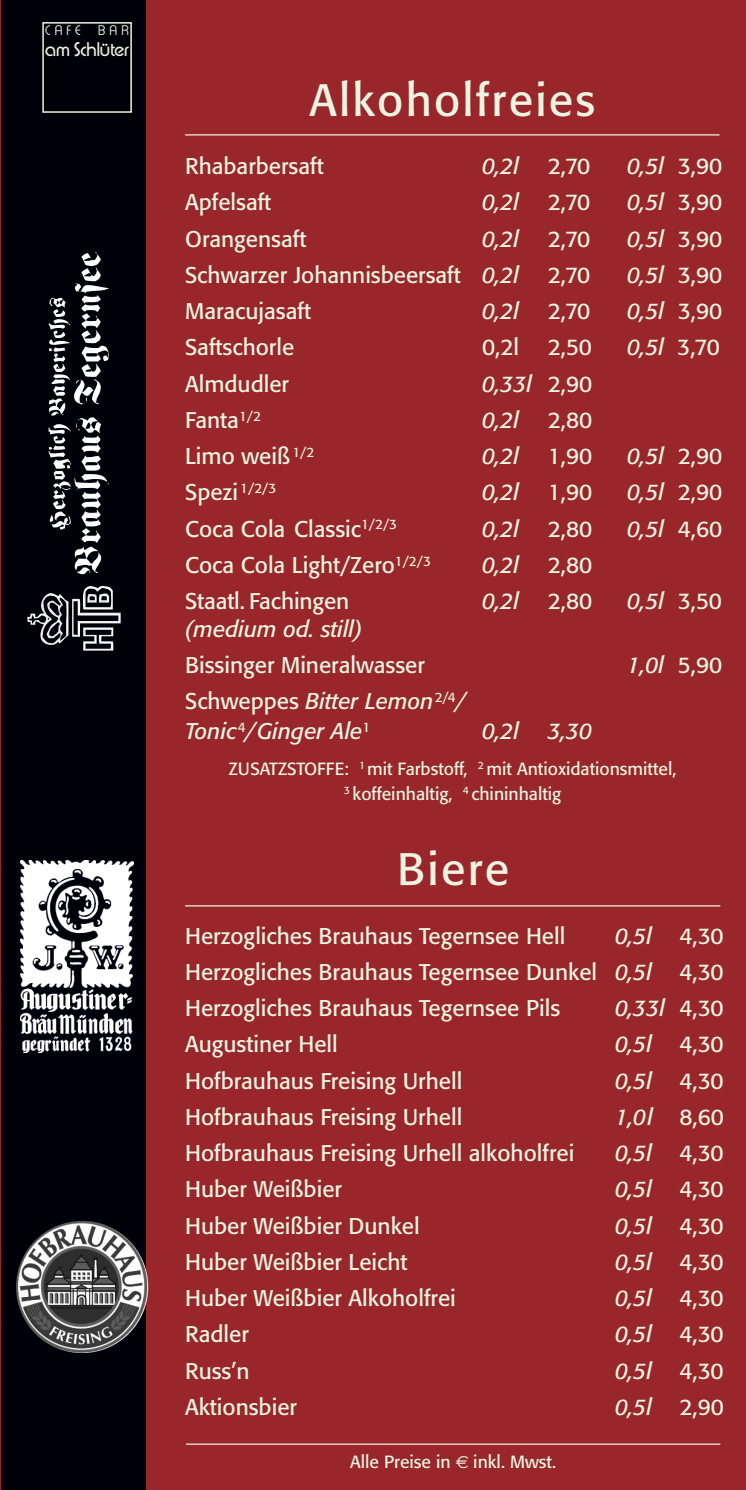
<style>
.page{position:relative;width:746px;height:1490px;background:#fff}
.page>*{position:absolute;margin:0;border:0;box-sizing:border-box;transform-origin:0 0}
.t1{font:45px "Formata";letter-spacing:.05em;color:#ecf4e0}
.t2{font:22.5px/36.2px "Formata";color:#ecf4e0;text-align:justify}
.t3{font:italic 22.5px/30px "Formata";color:#ecf4e0}
.t4{font:19.25px "Expressa";color:#ecf4e0}
.t5{font:17.5px/25px "Formata";color:#ecf4e0;text-align:center}
.t6{font:300 13.5px "Expressa";letter-spacing:.3em;color:#ecf4e0}
.s1{font-style:normal}
.s2{font-style:italic}
.s3{font-family:"Euro Sans"}
</style>
<div class="page">
<div style="left:1px;top:0;width:156px;height:1490px;background:#000008"></div>
<div style="left:146px;top:0;width:600px;height:1490px;background:#98262a"></div>
<hr style="left:0;top:0;width:1px;height:1490px;background:#98262a">
<hr style="left:185px;top:134px;width:534px;height:1px;background:#ecf4e0">
<div style="left:42px;top:22px;width:90px;height:91px;border:2px solid #ecf4e0"></div>
<hr style="left:185px;top:905px;width:535px;height:1px;background:#ecf4e0">
<hr style="left:186px;top:1443px;width:534px;height:2px;background:#ecf4e0">
<img style="left:21px;top:861px;width:113px;height:192px">
<img style="left:16px;top:1221px;width:132px;height:132px;border-radius:50%">
<img style="left:27px;top:323px;width:43px;height:322px">
<p class="t6" style="left:45px;top:23px;width:37px">CAFE</p>
<p class="t6" style="left:98px;top:23px;width:32px">BAR</p>
<p class="t4" style="left:45px;top:38px;width:85px">am Schlüter</p>
<h1 class="t1" style="left:309px;top:81px;width:287px">Alkoholfreies</h1>
<p class="t2" style="left:185px;top:150px;width:140px">Rhabarbersaft</p>
<p class="t3" style="left:482px;top:153px;width:38px">0,2l</p>
<p class="t2" style="left:548px;top:150px;width:44px">2,70</p>
<p class="t3" style="left:627px;top:153px;width:97px">0,5l <span class="s1">3,90</span></p>
<p class="t2" style="left:185px;top:186px;width:88px">Apfelsaft</p>
<p class="t3" style="left:482px;top:189px;width:38px">0,2l</p>
<p class="t2" style="left:548px;top:186px;width:44px">2,70</p>
<p class="t3" style="left:627px;top:189px;width:97px">0,5l <span class="s1">3,90</span></p>
<p class="t2" style="left:185px;top:222px;width:123px">Orangensaft</p>
<p class="t3" style="left:482px;top:225px;width:38px">0,2l</p>
<p class="t2" style="left:548px;top:222px;width:44px">2,70</p>
<p class="t3" style="left:627px;top:225px;width:97px">0,5l <span class="s1">3,90</span></p>
<p class="t2" style="left:185px;top:259px;width:335px">Schwarzer Johannisbeersaft <span class="s2">0,2l</span></p>
<p class="t2" style="left:548px;top:259px;width:44px">2,70</p>
<p class="t3" style="left:627px;top:262px;width:97px">0,5l <span class="s1">3,90</span></p>
<p class="t2" style="left:185px;top:295px;width:127px">Maracujasaft</p>
<p class="t3" style="left:482px;top:298px;width:38px">0,2l</p>
<p class="t2" style="left:548px;top:295px;width:44px">2,70</p>
<p class="t3" style="left:627px;top:298px;width:97px">0,5l <span class="s1">3,90</span></p>
<p class="t2" style="left:185px;top:331px;width:111px">Saftschorle</p>
<p class="t2" style="left:482px;top:331px;width:38px">0,2l</p>
<p class="t2" style="left:548px;top:331px;width:46px">2,50</p>
<p class="t3" style="left:627px;top:334px;width:94px">0,5l <span class="s1">3,70</span></p>
<p class="t2" style="left:185px;top:367px;width:105px">Almdudler</p>
<p class="t3" style="left:482px;top:370px;width:112px">0,33l <span class="s1">2,90</span></p>
<p class="t2" style="left:185px;top:404px;width:77px">Fanta<sup>1/2</sup></p>
<p class="t3" style="left:482px;top:407px;width:38px">0,2l</p>
<p class="t2" style="left:548px;top:404px;width:46px">2,80</p>
<p class="t2" style="left:185px;top:440px;width:131px">Limo weiß <sup>1/2</sup></p>
<p class="t3" style="left:482px;top:443px;width:38px">0,2l</p>
<p class="t2" style="left:548px;top:440px;width:46px">1,90</p>
<p class="t3" style="left:627px;top:443px;width:97px">0,5l <span class="s1">2,90</span></p>
<p class="t2" style="left:185px;top:476px;width:93px">Spezi <sup>1/2/3</sup></p>
<p class="t3" style="left:482px;top:479px;width:38px">0,2l</p>
<p class="t2" style="left:548px;top:476px;width:46px">1,90</p>
<p class="t3" style="left:627px;top:479px;width:97px">0,5l <span class="s1">2,90</span></p>
<p class="t2" style="left:185px;top:512px;width:213px">Coca Cola Classic<sup>1/2/3</sup></p>
<p class="t3" style="left:482px;top:515px;width:38px">0,2l</p>
<p class="t2" style="left:548px;top:512px;width:46px">2,80</p>
<p class="t3" style="left:627px;top:515px;width:97px">0,5l <span class="s1">4,60</span></p>
<p class="t2" style="left:185px;top:549px;width:247px">Coca Cola Light/Zero<sup>1/2/3</sup></p>
<p class="t3" style="left:482px;top:552px;width:38px">0,2l</p>
<p class="t2" style="left:548px;top:549px;width:46px">2,80</p>
<p class="t2" style="left:185px;top:585px;width:166px">Staatl. Fachingen</p>
<p class="t3" style="left:482px;top:588px;width:38px">0,2l</p>
<p class="t2" style="left:548px;top:585px;width:46px">2,80</p>
<p class="t3" style="left:627px;top:588px;width:96px">0,5l <span class="s1">3,50</span></p>
<p class="t3" style="left:185px;top:615px;width:179px">(medium od. still)</p>
<p class="t2" style="left:185px;top:649px;width:241px">Bissinger Mineralwasser</p>
<p class="t3" style="left:627px;top:652px;width:97px">1,0l <span class="s1">5,90</span></p>
<p class="t3" style="left:185px;top:688px;width:282px"><span class="s1">Schweppes</span> Bitter Lemon<sup>2/4</sup>/<br>Tonic<sup>4</sup>/Ginger Ale<sup>1</sup></p>
<p class="t3" style="left:482px;top:718px;width:38px">0,2l</p>
<p class="t3" style="left:548px;top:718px;width:46px">3,30</p>
<p class="t5" style="left:229px;top:758px;width:449px">ZUSATZSTOFFE: <sup>1</sup> mit Farbstoff, <sup>2</sup> mit Antioxidationsmittel,<br><sup>3</sup> koffeinhaltig, <sup>4</sup> chininhaltig</p>
<h1 class="t1" style="left:397px;top:850px;width:114px">Biere</h1>
<p class="t2" style="left:185px;top:919px;width:382px">Herzogliches Brauhaus Tegernsee Hell</p>
<p class="t2" style="left:185px;top:919px;width:540px;text-indent:430px"><span class="s2">0,5l</span> 4,30<br>Herzogliches Brauhaus Tegernsee Dunkel <span class="s2">0,5l</span> 4,30<br>Herzogliches Brauhaus Tegernsee Pils</p>
<p class="t3" style="left:615px;top:995px;width:110px">0,33l <span class="s1">4,30</span></p>
<p class="t2" style="left:185px;top:1028px;width:154px">Augustiner Hell</p>
<p class="t3" style="left:615px;top:1031px;width:110px">0,5l <span class="s1">4,30</span></p>
<p class="t2" style="left:185px;top:1064px;width:279px">Hofbrauhaus Freising Urhell</p>
<p class="t3" style="left:615px;top:1067px;width:110px">0,5l <span class="s1">4,30</span></p>
<p class="t2" style="left:185px;top:1101px;width:279px">Hofbrauhaus Freising Urhell</p>
<p class="t3" style="left:615px;top:1103px;width:110px">1,0l <span class="s1">8,60</span></p>
<p class="t2" style="left:185px;top:1137px;width:391px">Hofbrauhaus Freising Urhell alkoholfrei</p>
<p class="t3" style="left:615px;top:1140px;width:110px">0,5l <span class="s1">4,30</span></p>
<p class="t2" style="left:185px;top:1173px;width:158px">Huber Weißbier</p>
<p class="t3" style="left:615px;top:1176px;width:110px">0,5l <span class="s1">4,30</span></p>
<p class="t2" style="left:185px;top:1209px;width:236px">Huber Weißbier Dunkel</p>
<p class="t3" style="left:615px;top:1212px;width:110px">0,5l <span class="s1">4,30</span></p>
<p class="t2" style="left:185px;top:1246px;width:224px">Huber Weißbier Leicht</p>
<p class="t3" style="left:615px;top:1248px;width:110px">0,5l <span class="s1">4,30</span></p>
<p class="t2" style="left:185px;top:1282px;width:272px">Huber Weißbier Alkoholfrei</p>
<p class="t3" style="left:615px;top:1285px;width:110px">0,5l <span class="s1">4,30</span></p>
<p class="t2" style="left:185px;top:1318px;width:65px">Radler</p>
<p class="t3" style="left:615px;top:1321px;width:110px">0,5l <span class="s1">4,30</span></p>
<p class="t2" style="left:185px;top:1354px;width:66px">Russ’n</p>
<p class="t3" style="left:615px;top:1357px;width:110px">0,5l <span class="s1">4,30</span></p>
<p class="t2" style="left:185px;top:1391px;width:113px">Aktionsbier</p>
<p class="t3" style="left:615px;top:1393px;width:110px">0,5l <span class="s1">2,90</span></p>
<p class="t5" style="left:350px;top:1450px;width:207px">Alle Preise in <span class="s3">€</span> inkl. Mwst.</p>
</div>
